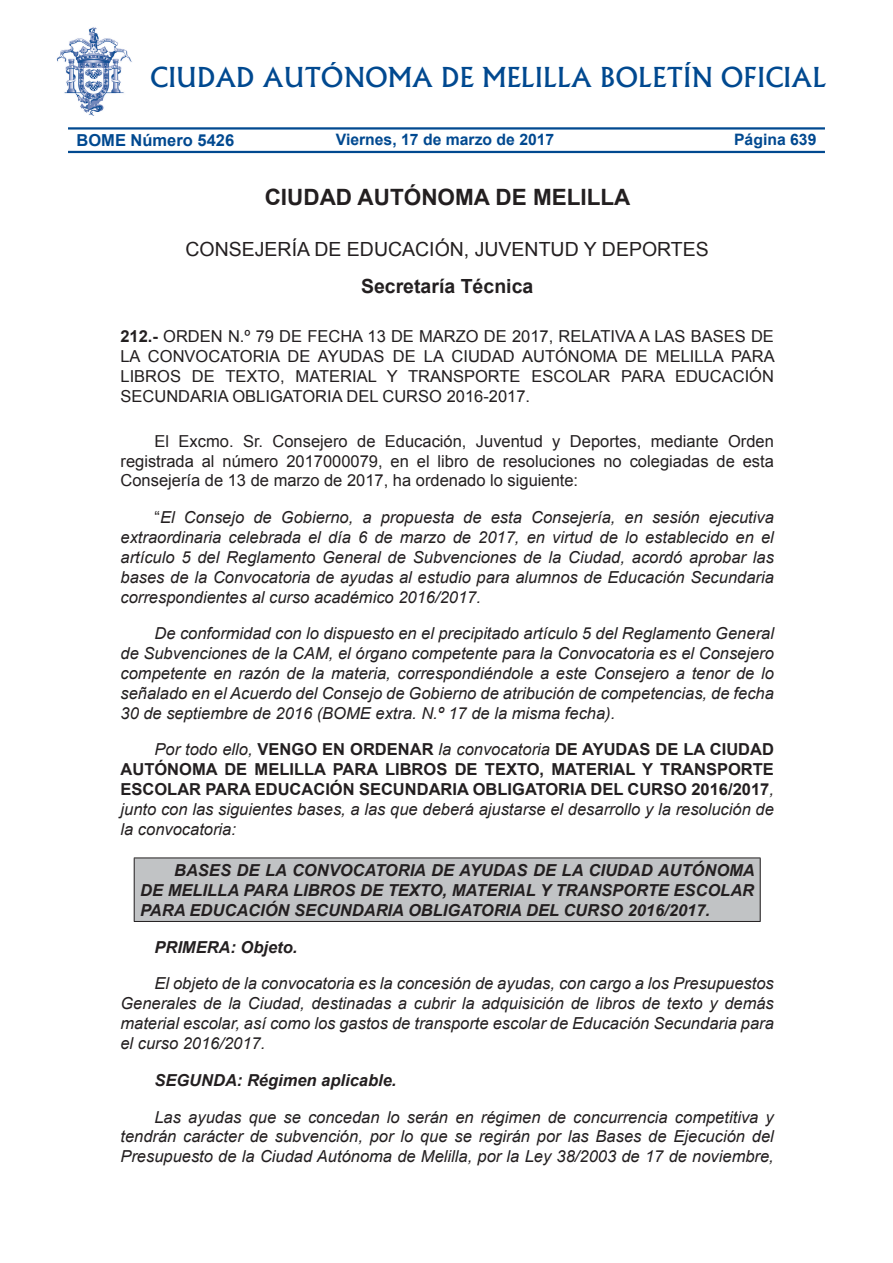
<style>
.page{position:relative;width:893px;height:1263px;background:#fff}
.page>*{position:absolute;margin:0;border:0;box-sizing:border-box;transform-origin:0 0}
.t1{font:500 26.25px "Albertus";color:#014990}
.t2{font:700 22.5px "Arial";color:#231f20}
.t3{font:19.5px "Arial";color:#231f20}
.t4{font:700 19.5px "Arial";color:#231f20}
.t5{font:italic 16.5px/19.8px "Arial";color:#231f20;text-align:justify}
.t6{font:16.5px/19.8px "Arial";color:#231f20;text-align:justify}
.t7{font:700 16.5px/19.8px "Arial";color:#231f20;text-align:justify}
.t8{font:italic 700 16.5px/19.8px "Arial";color:#231f20;text-align:justify}
.t9{font:700 16.5px "Arial";color:#014990}
.t10{font:700 15.75px "Arial";color:#014990}
.s1{font-size:15.15px}
.s2{font-weight:400}
.s3{font-style:normal}
.s4{font-weight:400;font-style:italic}
</style>
<div class="page">
<hr style="left:68px;top:127px;width:757px;height:3px;background:#014990">
<hr style="left:68px;top:151px;width:757px;height:2px;background:#014990">
<img style="left:56px;top:27px;width:76px;height:89px">
<div style="left:134px;top:858px;width:626px;height:63px;background:#c1c3c5"></div>
<hr style="left:134px;top:857px;width:626px;height:1px;background:#231f20">
<hr style="left:134px;top:921px;width:626px;height:1px;background:#231f20">
<hr style="left:134px;top:858px;width:1px;height:63px;background:#231f20">
<hr style="left:760px;top:858px;width:1px;height:63px;background:#231f20">
<h1 class="t1" style="left:150px;top:61px;width:678px">CIUDAD AUTÓNOMA DE MELILLA BOLETÍN OFICIAL</h1>
<p class="t9" style="left:77px;top:129px;width:159px">BOME Número 5426</p>
<p class="t10" style="left:336px;top:129px;width:220px">Viernes, 17 de marzo de 2017</p>
<p class="t10" style="left:734px;top:129px;width:84px">Pá<span class="s1">g</span>ina 639</p>
<h2 class="t2" style="left:265px;top:183px;width:367px">CIUDAD AUTÓNOMA DE MELILLA</h2>
<p class="t3" style="left:185px;top:237px;width:188px">CONSEJERÍA DE EDUCACI</p>
<p class="t3" style="left:435px;top:237px;width:64px">ÓN, JUVE</p>
<p class="t3" style="left:525px;top:237px;width:28px">NTUD</p>
<p class="t3" style="left:584px;top:237px;width:33px">Y DEPORTES</p>
<p class="t4" style="left:361px;top:273px;width:174px">Secretaría Técnica</p>
<p class="t7" style="left:120px;top:327px;width:68px">212.- <span class="s2">ORDE</span></p>
<p class="t6" style="left:211px;top:327px;width:109px">N N.º 79 DE FECHA</p>
<p class="t6" style="left:368px;top:327px;width:65px">13 DE MAR</p>
<p class="t6" style="left:456px;top:327px;width:114px">ZO DE 2017, RELATIVA</p>
<p class="t6" style="left:639px;top:327px;width:26px">A LAS</p>
<p class="t6" style="left:691px;top:327px;width:12px">BASES</p>
<p class="t6" style="left:751px;top:327px;width:12px">DE</p>
<p class="t6" style="left:120px;top:346px;width:76px">LA CONVOCATORIA</p>
<p class="t6" style="left:288px;top:346px;width:63px">DE AYUDAS</p>
<p class="t6" style="left:393px;top:346px;width:12px">DE</p>
<p class="t6" style="left:424px;top:346px;width:51px">LA CIUDAD</p>
<p class="t6" style="left:522px;top:346px;width:72px">AUTÓNOMA</p>
<p class="t6" style="left:625px;top:346px;width:12px">DE</p>
<p class="t6" style="left:656px;top:346px;width:24px">MELILLA</p>
<p class="t6" style="left:731px;top:346px;width:12px">PARA</p>
<p class="t6" style="left:120px;top:366px;width:11px">LIBROS</p>
<p class="t6" style="left:192px;top:366px;width:12px">DE</p>
<p class="t6" style="left:225px;top:366px;width:12px">TEXTO</p>
<p class="t6" style="left:280px;top:366px;width:27px">, MATERIAL</p>
<p class="t6" style="left:387px;top:366px;width:34px">Y TRA</p>
<p class="t6" style="left:441px;top:366px;width:24px">NSPORTE</p>
<p class="t6" style="left:532px;top:366px;width:13px">ESCOLAR</p>
<p class="t6" style="left:621px;top:366px;width:12px">PARA</p>
<p class="t6" style="left:675px;top:366px;width:23px">EDUCACI</p>
<p class="t6" style="left:749px;top:366px;width:26px">ÓN</p>
<p class="t6" style="left:121px;top:386px;width:23px">SECU</p>
<p class="t6" style="left:166px;top:386px;width:23px">NDARIA</p>
<p class="t6" style="left:232px;top:386px;width:24px">OBLIGATORIA</p>
<p class="t6" style="left:346px;top:386px;width:12px">DEL</p>
<p class="t6" style="left:382px;top:386px;width:13px">CURSO</p>
<p class="t6" style="left:447px;top:386px;width:85px">2016-2017.</p>
<p class="t6" style="left:121px;top:431px;width:655px;text-indent:34px">EL EXCMO. SR. CONSEJERO DE EDUCACIÓN, JUVENTUD Y DEPORTES, MEDIANTE ORDEN REGISTRADA AL NÚMERO 2017000079, EN EL LIBRO DE RESOLUCIONES NO COLEGIADAS DE ESTA CONSEJERÍA DE 13 DE MARZO DE 2017, HA ORDENADO LO SIGUIENTE:</p>
<p class="t5" style="left:121px;top:508px;width:655px;text-indent:34px"><span class="s3">“</span>El Consejo de Gobierno, a propuesta de esta Consejería, en sesión ejecutiva extraordinaria celebrada el día 6 de marzo de 2017, en virtud de lo establecido en el artículo 5 del Reglamento General de Subvenciones de la Ciudad, acordó aprobar las bases de la Convocatoria de ayudas al estudio para alumnos de Educación Secundaria correspondientes al curso académico 2016/2017.</p>
<p class="t5" style="left:121px;top:624px;width:655px;text-indent:34px">De conformidad con lo dispuesto en el precipitado artículo 5 del Reglamento General de Subvenciones de la CAM, el órgano competente para la Convocatoria es el Consejero competente en razón de la materia, correspondiéndole a este Consejero a tenor de lo señalado en el Acuerdo del Consejo de Gobierno de atribución de competencias, de fecha 30 de septiembre de 2016 (BOME extra. N.º 17 de la misma fecha).</p>
<p class="t7" style="left:121px;top:740px;width:655px;text-indent:34px"><span class="s4">Por todo ello,</span> VENGO EN ORDENAR <span class="s4">la convocatoria</span> DE AYUDAS DE LA CIUDAD AUTÓNOMA DE MELILLA PARA LIBROS DE TEXTO, MATERIAL Y TRANSPORTE ESCOLAR PARA EDUCACIÓN SECUNDARIA OBLIGATORIA DEL CURSO 2016/2017<span class="s4">, junto con las siguientes bases, a las que deberá ajustarse el desarrollo y la resolución de la convocatoria:</span></p>
<p class="t8" style="left:140px;top:861px;width:616px;text-indent:34px">BASES DE LA CONVOCATORIA DE AYUDAS DE LA CIUDAD AUTÓNOMA DE MELILLA PARA LIBROS DE TEXTO, MATERIAL Y TRANSPORTE ESCOLAR PARA EDUCACIÓN SECUNDARIA OBLIGATORIA DEL CURSO 2016/2017.</p>
<p class="t8" style="left:154px;top:937px;width:145px">PRIMERA: Objeto.</p>
<p class="t5" style="left:120px;top:974px;width:655px;text-indent:34px">El objeto de la convocatoria es la concesión de ayudas, con cargo a los Presupuestos Generales de la Ciudad, destinadas a cubrir la adquisición de libros de texto y demás material escolar, así como los gastos de transporte escolar de Educación Secundaria para el curso 2016/2017.</p>
<p class="t8" style="left:154px;top:1071px;width:244px">SEGUNDA: Régimen aplicable.</p>
<p class="t5" style="left:120px;top:1107px;width:655px;text-indent:34px">Las ayudas que se concedan lo serán en régimen de concurrencia competitiva y tendrán carácter de subvención, por lo que se regirán por las Bases de Ejecución del Presupuesto de la Ciudad Autónoma de Melilla, por la Ley 38/2003 de 17 de noviembre,</p>
</div>
